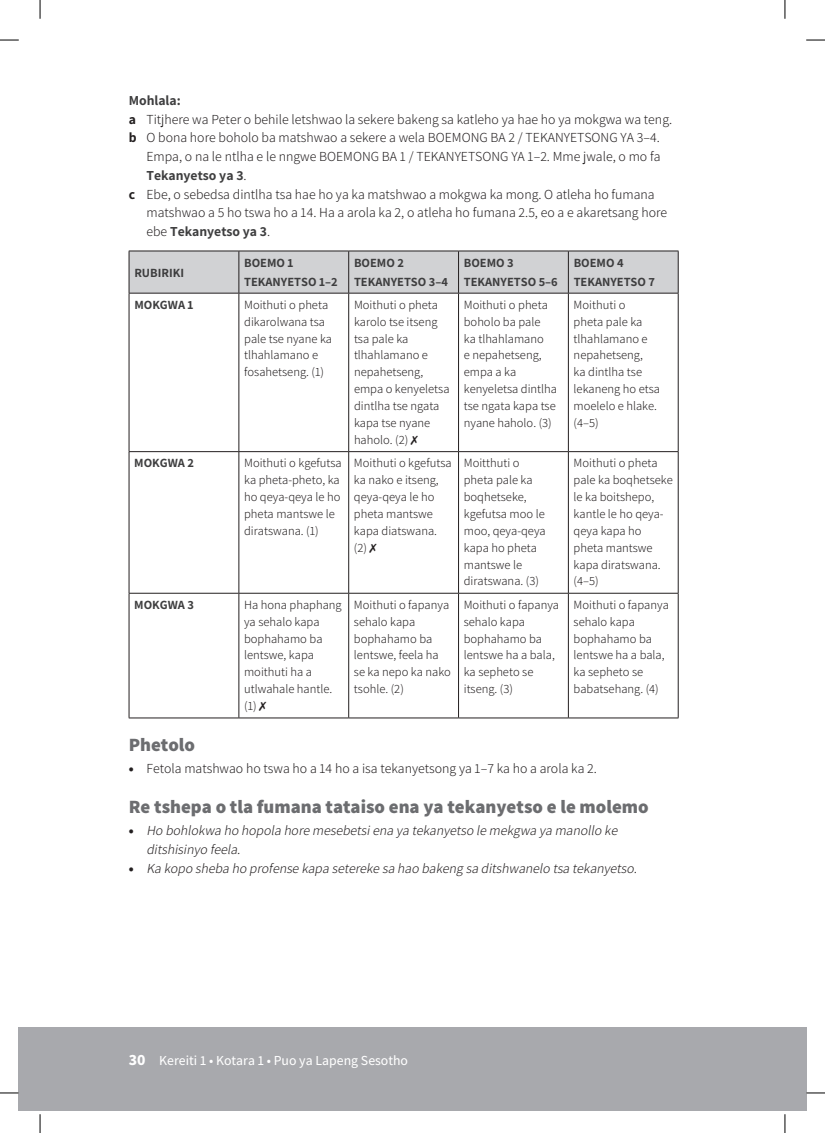
<style>
.page{position:relative;width:825px;height:1133px;background:#fff}
.page>*{position:absolute;margin:0;border:0;box-sizing:border-box;transform-origin:0 0}
.t1{font:800 18.75px "Assistant";color:#6c6d70}
.t2{font:300 13.75px "Assistant";color:#231f20}
.t3{font:italic 300 13.75px/18.8px "Assistant";color:#231f20}
.t4{font:700 13.75px "Assistant";color:#3e3e3f}
.t5{font:500 13.75px "Assistant";color:#fff}
.t6{font:300 12.5px/16.9px "Assistant";color:#231f20}
.t7{font:700 12.5px/18.8px "Assistant";color:#3e3e3f}
.s1{font-weight:700}
.s2{font-weight:300;color:#231f20}
.s3{font-weight:800}
.s4{font-weight:800;font-style:normal}
.s5{font-family:"Noto Sans JP";font-weight:900}
</style>
<div class="page">
<div style="left:784px;top:1027px;width:21px;height:83px;background:#a8a9ad"></div>
<div style="left:19px;top:1027px;width:765px;height:83px;background:#a8a9ad"></div>
<div style="left:130px;top:252px;width:547px;height:41px;background:#d1d2d4"></div>
<svg style="left:130px;top:294px;width:547px;height:423px"></svg>
<hr style="left:238px;top:251px;width:1px;height:42px;background:#231f20">
<hr style="left:348px;top:251px;width:1px;height:42px;background:#231f20">
<hr style="left:458px;top:251px;width:1px;height:42px;background:#231f20">
<hr style="left:567px;top:251px;width:1px;height:42px;background:#231f20">
<hr style="left:238px;top:293px;width:1px;height:158px;background:#231f20">
<hr style="left:348px;top:293px;width:1px;height:158px;background:#231f20">
<hr style="left:458px;top:293px;width:1px;height:158px;background:#231f20">
<hr style="left:567px;top:293px;width:1px;height:158px;background:#231f20">
<hr style="left:129px;top:451px;width:110px;height:1px;background:#231f20">
<hr style="left:239px;top:451px;width:109px;height:1px;background:#231f20">
<hr style="left:238px;top:452px;width:1px;height:141px;background:#231f20">
<hr style="left:348px;top:451px;width:110px;height:1px;background:#231f20">
<hr style="left:348px;top:452px;width:1px;height:141px;background:#231f20">
<hr style="left:458px;top:451px;width:110px;height:1px;background:#231f20">
<hr style="left:458px;top:452px;width:1px;height:141px;background:#231f20">
<hr style="left:568px;top:451px;width:110px;height:1px;background:#231f20">
<hr style="left:567px;top:452px;width:1px;height:141px;background:#231f20">
<hr style="left:129px;top:593px;width:110px;height:1px;background:#231f20">
<hr style="left:239px;top:593px;width:109px;height:1px;background:#231f20">
<hr style="left:238px;top:593px;width:1px;height:124px;background:#231f20">
<hr style="left:348px;top:593px;width:110px;height:1px;background:#231f20">
<hr style="left:348px;top:593px;width:1px;height:124px;background:#231f20">
<hr style="left:458px;top:593px;width:110px;height:1px;background:#231f20">
<hr style="left:458px;top:593px;width:1px;height:124px;background:#231f20">
<hr style="left:568px;top:593px;width:110px;height:1px;background:#231f20">
<hr style="left:567px;top:593px;width:1px;height:124px;background:#231f20">
<hr style="left:129px;top:293px;width:110px;height:1px;background:#231f20">
<hr style="left:129px;top:293px;width:1px;height:158px;background:#231f20">
<hr style="left:239px;top:293px;width:109px;height:1px;background:#231f20">
<hr style="left:348px;top:293px;width:110px;height:1px;background:#231f20">
<hr style="left:458px;top:293px;width:110px;height:1px;background:#231f20">
<hr style="left:568px;top:293px;width:110px;height:1px;background:#231f20">
<hr style="left:677px;top:293px;width:1px;height:158px;background:#231f20">
<hr style="left:129px;top:452px;width:1px;height:141px;background:#231f20">
<hr style="left:677px;top:452px;width:1px;height:141px;background:#231f20">
<hr style="left:129px;top:593px;width:1px;height:124px;background:#231f20">
<hr style="left:677px;top:593px;width:1px;height:124px;background:#231f20">
<hr style="left:129px;top:717px;width:110px;height:1px;background:#231f20">
<hr style="left:239px;top:717px;width:109px;height:1px;background:#231f20">
<hr style="left:348px;top:717px;width:110px;height:1px;background:#231f20">
<hr style="left:458px;top:717px;width:110px;height:1px;background:#231f20">
<hr style="left:568px;top:717px;width:110px;height:1px;background:#231f20">
<hr style="left:129px;top:251px;width:110px;height:1px;background:#231f20">
<hr style="left:129px;top:251px;width:1px;height:42px;background:#231f20">
<hr style="left:239px;top:251px;width:109px;height:1px;background:#231f20">
<hr style="left:348px;top:251px;width:110px;height:1px;background:#231f20">
<hr style="left:458px;top:251px;width:110px;height:1px;background:#231f20">
<hr style="left:568px;top:251px;width:110px;height:1px;background:#231f20">
<hr style="left:677px;top:251px;width:1px;height:42px;background:#231f20">
<svg style="left:0;top:39px;width:19px;height:2px"></svg>
<svg style="left:806px;top:39px;width:18px;height:2px"></svg>
<svg style="left:0;top:1092px;width:19px;height:1px"></svg>
<svg style="left:805px;top:1092px;width:19px;height:1px"></svg>
<svg style="left:39px;top:0;width:2px;height:19px"></svg>
<svg style="left:39px;top:1114px;width:2px;height:18px"></svg>
<svg style="left:784px;top:0;width:1px;height:19px"></svg>
<svg style="left:784px;top:1114px;width:1px;height:18px"></svg>
<p class="t4" style="left:129px;top:91px;width:53px">Mohlala:</p>
<p class="t2" style="left:129px;top:109px;width:544px"><span class="s1">a</span> Titjhere wa Peter o behile letshwao la sekere bakeng sa katleho ya hae ho ya mokgwa wa teng.</p>
<p class="t2" style="left:129px;top:128px;width:532px"><span class="s1">b</span> O bona hore boholo ba matshwao a sekere a wela BOEMONG BA 2 / TEKANYETSONG YA 3–4.</p>
<p class="t2" style="left:146px;top:147px;width:515px">Empa, o na le ntlha e le nngwe BOEMONG BA 1 / TEKANYETSONG YA 1–2. Mme jwale, o mo fa</p>
<p class="t4" style="left:146px;top:166px;width:102px">Tekanyetso ya 3<span class="s2">.</span></p>
<p class="t2" style="left:129px;top:184px;width:527px"><span class="s1">c</span> Ebe, o sebedsa dintlha tsa hae ho ya ka matshwao a mokgwa ka mong. O atleha ho fumana</p>
<p class="t2" style="left:146px;top:203px;width:522px">matshwao a 5 ho tswa ho a 14. Ha a arola ka 2, o atleha ho fumana 2.5, eo a e akaretsang hore</p>
<p class="t4" style="left:146px;top:222px;width:125px"><span class="s2">ebe</span> Tekanyetso ya 3<span class="s2">.</span></p>
<p class="t7" style="left:134px;top:262px;width:51px">RUBIRIKI</p>
<p class="t7" style="left:244px;top:253px;width:95px">BOEMO 1<br>TEKANYETSO 1–2</p>
<p class="t7" style="left:354px;top:253px;width:95px">BOEMO 2<br>TEKANYETSO 3–4</p>
<p class="t7" style="left:463px;top:253px;width:95px">BOEMO 3<br>TEKANYETSO 5–6</p>
<p class="t7" style="left:573px;top:253px;width:83px">BOEMO 4<br>TEKANYETSO 7</p>
<p class="t7" style="left:134px;top:295px;width:61px">MOKGWA 1</p>
<p class="t6" style="left:244px;top:295px;width:89px">Moithuti o pheta dikarolwana tsa pale tse nyane ka tlhahlamano e fosahetseng. (1)</p>
<p class="t6" style="left:354px;top:295px;width:97px">Moithuti o pheta karolo tse itseng tsa pale ka tlhahlamano e nepahetseng, empa o kenyeletsa dintlha tse ngata kapa tse nyane haholo. (2) ✗</p>
<p class="t6" style="left:463px;top:295px;width:95px">Moithuti o pheta boholo ba pale<br>ka tlhahlamano<br>e nepahetseng, empa a ka kenyeletsa dintlha tse ngata kapa tse nyane haholo. (3)</p>
<p class="t6" style="left:573px;top:295px;width:88px">Moithuti o<br>pheta pale ka tlhahlamano e nepahetseng,<br>ka dintlha tse lekaneng ho etsa moelelo e hlake. (4–5)</p>
<p class="t7" style="left:134px;top:453px;width:61px">MOKGWA 2</p>
<p class="t6" style="left:244px;top:454px;width:99px">Moithuti o kgefutsa ka pheta-pheto, ka ho qeya-qeya le ho pheta mantswe le diratswana. (1)</p>
<p class="t6" style="left:354px;top:454px;width:99px">Moithuti o kgefutsa ka nako e itseng, qeya-qeya le ho pheta mantswe kapa diatswana. (2) ✗</p>
<p class="t6" style="left:463px;top:454px;width:83px">Moitthuti o pheta pale ka boqhetseke, kgefutsa moo le moo, qeya-qeya kapa ho pheta mantswe le diratswana. (3)</p>
<p class="t6" style="left:573px;top:454px;width:101px">Moithuti o pheta pale ka boqhetseke le ka boitshepo, kantle le ho qeya&shy;qeya kapa ho pheta mantswe kapa diratswana. (4–5)</p>
<p class="t7" style="left:134px;top:594px;width:61px">MOKGWA 3</p>
<p class="t6" style="left:244px;top:595px;width:99px">Ha hona phaphang ya sehalo kapa bophahamo ba lentswe, kapa moithuti ha a utlwahale hantle. (1) ✗</p>
<p class="t6" style="left:354px;top:595px;width:98px">Moithuti o fapanya sehalo kapa bophahamo ba lentswe, feela ha se ka nepo ka nako tsohle. (2)</p>
<p class="t6" style="left:463px;top:595px;width:97px">Moithuti o fapanya sehalo kapa bophahamo ba lentswe ha a bala, ka sepheto se itseng. (3)</p>
<p class="t6" style="left:573px;top:595px;width:97px">Moithuti o fapanya sehalo kapa bophahamo ba lentswe ha a bala, ka sepheto se babatsehang. (4)</p>
<h1 class="t1" style="left:129px;top:731px;width:68px">Phetolo</h1>
<p class="t2" style="left:129px;top:759px;width:469px"><span class="s3">•</span> Fetola matshwao ho tswa ho a 14 ho a isa tekanyetsong ya 1–7 ka ho a arola ka 2.</p>
<h1 class="t1" style="left:129px;top:794px;width:521px">Re tshepa o tla fumana tataiso ena ya tekanyetso e le molemo</h1>
<p class="t3" style="left:146px;top:820px;width:475px;text-indent:-18px"><span class="s4">•</span> Ho bohlokwa ho hopola hore mesebetsiena ya tekanyetso le mekgwa ya manollo ke ditshisinyo feela.</p>
<p class="t3" style="left:129px;top:858px;width:512px"><span class="s4">•</span> Ka kopo sheba ho profense kapa setereke sa hao bakeng sa ditshwanelo tsa tekanyetso.</p>
<p class="t5" style="left:129px;top:1050px;width:281px"><span class="s5">30</span> Kereiti 1 • Kotara 1 • Puo ya Lapeng Sesotho</p>
</div>
